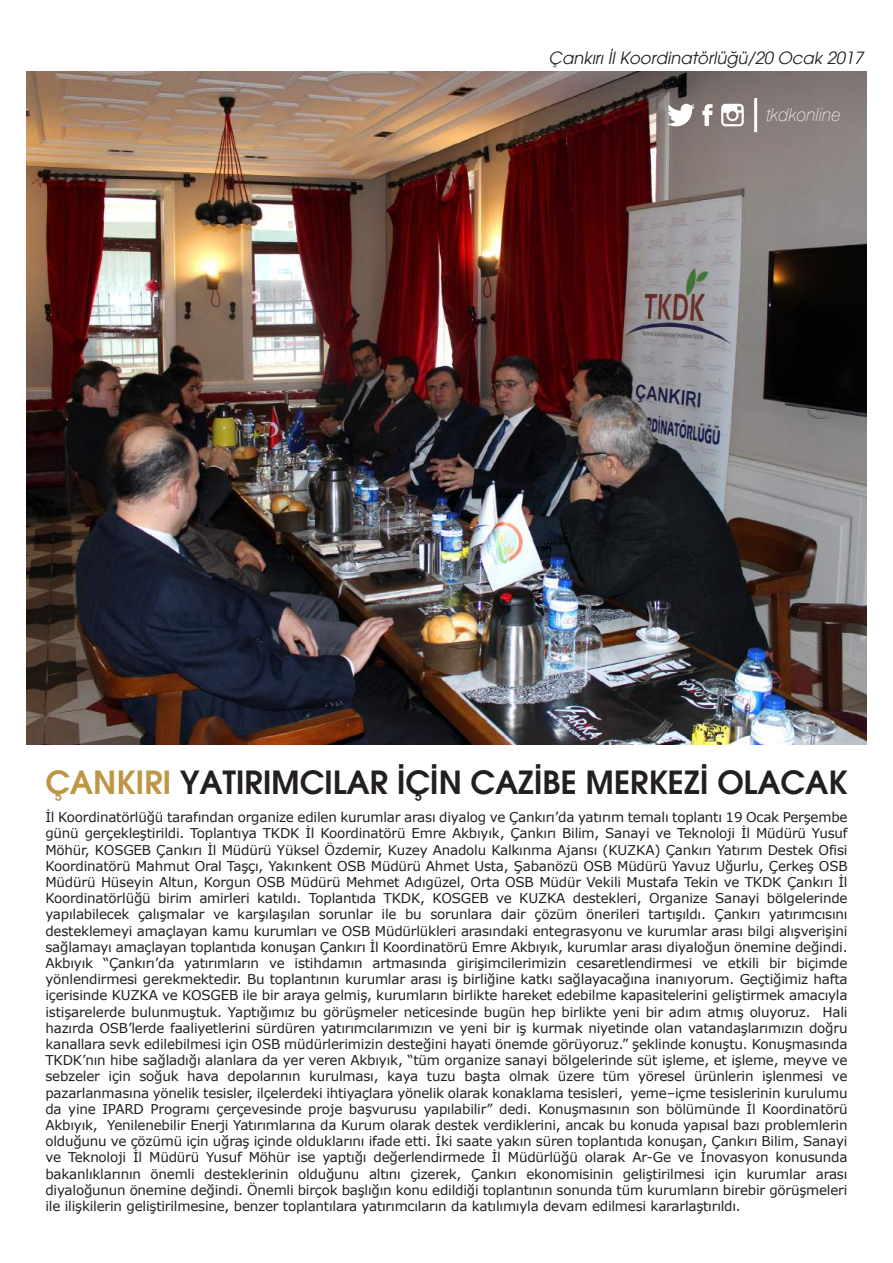
<style>
.page{position:relative;width:893px;height:1263px;background:#fff}
.page>*{position:absolute;margin:0;border:0;box-sizing:border-box;transform-origin:0 0}
.t1{font:600 31.35px "Avant Garde";color:#231f20}
.t2{font:italic 100 18px "Swiss 721 BT";color:#fff}
.t3{font:italic 16.5px "Avant Garde";color:#231f20}
.t4{font:13.5px/16.2px "Verdana";letter-spacing:-.015em;color:#231f20;text-align:justify}
.s1{color:#bd9646}
</style>
<div class="page">
<img style="left:26px;top:71px;width:840px;height:673px">
<svg style="left:667px;top:104px;width:28px;height:22px"></svg>
<hr style="left:754px;top:98px;width:3px;height:34px;background:#fff">
<svg style="left:702px;top:104px;width:11px;height:22px"></svg>
<svg style="left:721px;top:104px;width:23px;height:22px"></svg>
<p class="t3" style="left:549px;top:48px;width:316px">Çankırı İl Koordinatörlüğü/20 Ocak 2017</p>
<h2 class="t2" style="left:767px;top:103px;width:76px">tkdkonline</h2>
<h1 class="t1" style="left:45px;top:761px;width:804px"><span class="s1">ÇANKIRI</span> YATIRIMCILAR İÇİN CAZİBE MERKEZİ OLACAK</h1>
<p class="t4" style="left:45px;top:809px;width:804px">İl Koordinatörlüğü tarafından organize edilen kurumlar arası diyalog ve Çankırı’da yatırım temalı toplantı 19 Ocak Perşembe günü gerçekleştirildi. Toplantıya TKDK İl Koordinatörü Emre Akbıyık, Çankırı Bilim, Sanayi ve Teknoloji İl Müdürü Yusuf Möhür, KOSGEB Çankırı İl Müdürü Yüksel Özdemir, Kuzey Anadolu Kalkınma Ajansı (KUZKA) Çankırı Yatırım Destek Ofisi Koordinatörü Mahmut Oral Taşçı, Yakınkent OSB Müdürü Ahmet Usta, Şabanözü OSB Müdürü Yavuz Uğurlu, Çerkeş OSB Müdürü Hüseyin Altun, Korgun OSB Müdürü Mehmet Adıgüzel, Orta OSB Müdür Vekili Mustafa Tekin ve TKDK Çankırı İl Koordinatörlüğü birim amirleri katıldı. Toplantıda TKDK, KOSGEB ve KUZKA destekleri, Organize Sanayi bölgelerinde yapılabilecek çalışmalar ve karşılaşılan sorunlar ile bu sorunlara dair çözüm önerileri tartışıldı. Çankırı yatırımcısını desteklemeyi amaçlayan kamu kurumları ve OSB Müdürlükleri arasındaki entegrasyonu ve kurumlar arası bilgi alışverişini sağlamayı amaçlayan toplantıda konuşan Çankırı İl Koordinatörü Emre Akbıyık, kurumlar arası diyaloğun önemine değindi.<br>Akbıyık “Çankırı’da yatırımların ve istihdamın artmasında girişimcilerimizin cesaretlendirmesi ve etkili bir biçimde yönlendirmesi gerekmektedir. Bu toplantının kurumlar arası iş birliğine katkı sağlayacağına inanıyorum. Geçtiğimiz hafta içerisinde KUZKA ve KOSGEB ile bir araya gelmiş, kurumların birlikte hareket edebilme kapasitelerini geliştirmek amacıyla istişarelerde bulunmuştuk. Yaptığımız bu görüşmeler neticesinde bugün hep birlikte yeni bir adım atmış oluyoruz. Hali hazırda OSB’lerde faaliyetlerini sürdüren yatırımcılarımızın ve yeni bir iş kurmak niyetinde olan vatandaşlarımızın doğru kanallara sevk edilebilmesi için OSB müdürlerimizin desteğini hayati önemde görüyoruz.” şeklinde konuştu. Konuşmasında TKDK’nın hibe sağladığı alanlara da yer veren Akbıyık, “tüm organize sanayi bölgelerinde süt işleme, et işleme, meyve ve sebzeler için soğuk hava depolarının kurulması, kaya tuzu başta olmak üzere tüm yöresel ürünlerin işlenmesi ve pazarlanmasına yönelik tesisler, ilçelerdeki ihtiyaçlara yönelik olarak konaklama tesisleri, yeme–içme tesislerinin kurulumu da yine IPARD Programı çerçevesinde proje başvurusu yapılabilir” dedi. Konuşmasının son bölümünde İl Koordinatörü Akbıyık, Yenilenebilir Enerji Yatırımlarına da Kurum olarak destek verdiklerini, ancak bu konuda yapısal bazı problemlerin olduğunu ve çözümü için uğraş içinde olduklarını ifade etti. İki saate yakın süren toplantıda konuşan, Çankırı Bilim, Sanayi ve Teknoloji İl Müdürü Yusuf Möhür ise yaptığı değerlendirmede İl Müdürlüğü olarak Ar-Ge ve İnovasyon konusunda bakanlıklarının önemli desteklerinin olduğunu altını çizerek, Çankırı ekonomisinin geliştirilmesi için kurumlar arası diyaloğunun önemine değindi. Önemli birçok başlığın konu edildiği toplantının sonunda tüm kurumların birebir görüşmeleri ile ilişkilerin geliştirilmesine, benzer toplantılara yatırımcıların da katılımıyla devam edilmesi kararlaştırıldı.</p>
</div>
